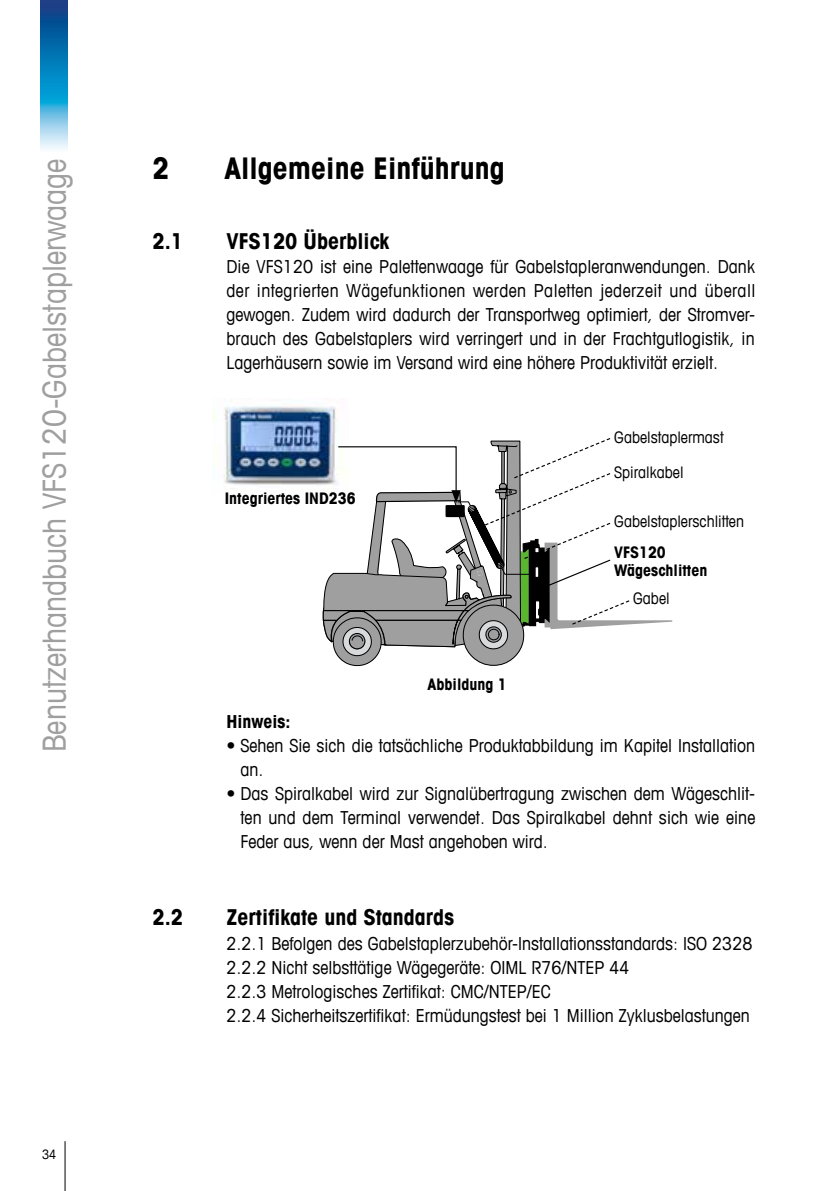
<style>
.page{position:relative;width:840px;height:1191px;background:#fff}
.page>*{position:absolute;margin:0;border:0;box-sizing:border-box;transform-origin:0 0}
.t1{font:condensed 32px "Avant Garde Com";color:#9f9fa0}
.t2{font:700 condensed 30px "Avant Garde Com";color:#000}
.t3{font:700 condensed 22px "Avant Garde Com";color:#000}
.t4{font:condensed 18px/24px "Avant Garde Com";color:#000;text-align:justify}
.t5{font:700 condensed 18px "Avant Garde Com";color:#000}
.t6{font:condensed 16px/35px "Avant Garde Com";color:#000}
.t7{font:700 condensed 16px/18px "Avant Garde Com";color:#000}
.t8{font:condensed 13px "Avant Garde Com";color:#000}
</style>
<div class="page">
<hr style="left:64px;top:1141px;width:1px;height:50px;background:#000">
<img style="left:212px;top:406px;width:110px;height:83px">
<svg style="left:322px;top:407px;width:350px;height:260px"></svg>
<img style="left:41px;top:0;width:26px;height:150px">
<h1 class="t1" style="left:34px;top:752px;width:595px;rotate:-90deg">Benutzerhandbuch VFS120-Gabelstaplerwaage</h1>
<p class="t8" style="left:42px;top:1146px;width:16px">34</p>
<h2 class="t2" style="left:152px;top:149px;width:18px">2</h2>
<h2 class="t2" style="left:224px;top:149px;width:282px">Allgemeine Einführung</h2>
<p class="t3" style="left:152px;top:226px;width:32px">2.1</p>
<p class="t3" style="left:226px;top:226px;width:164px">VFS120 Überblick</p>
<p class="t4" style="left:226px;top:254px;width:530px">Die VFS120 ist eine Palettenwaage für Gabelstapleranwendungen. Dank der integrierten Wägefunktionen werden Paletten jederzeit und überall gewogen. Zudem wird dadurch der Transportweg optimiert, der Stromver&shy;brauch des Gabelstaplers wird verringert und in der Frachtgutlogistik, in Lagerhäusern sowie im Versand wird eine höhere Produktivität erzielt.</p>
<p class="t7" style="left:225px;top:489px;width:132px">Integriertes IND236</p>
<p class="t7" style="left:427px;top:674px;width:81px">Abbildung 1</p>
<p class="t6" style="left:614px;top:419px;width:111px">Gabelstaplermast<br>Spiralkabel</p>
<p class="t6" style="left:614px;top:504px;width:131px">Gabelstaplerschlitten</p>
<p class="t7" style="left:614px;top:543px;width:95px">VFS120<br>Wägeschlitten</p>
<p class="t6" style="left:632px;top:580px;width:38px">Gabel</p>
<p class="t5" style="left:226px;top:710px;width:66px">Hinweis:</p>
<p class="t4" style="left:240px;top:733px;width:515px;text-indent:-14px">• Sehen Sie sich die tatsächliche Produktabbildung im Kapitel Installation an.</p>
<p class="t4" style="left:240px;top:781px;width:516px;text-indent:-14px">• Das Spiralkabel wird zur Signalübertragung zwischen dem Wägeschlit&shy;ten und dem Terminal verwendet. Das Spiralkabel dehnt sich wie eine Feder aus, wenn der Mast angehoben wird.</p>
<p class="t3" style="left:152px;top:903px;width:32px">2.2</p>
<p class="t3" style="left:226px;top:903px;width:229px">Zertifikate und Standards</p>
<p class="t4" style="left:226px;top:931px;width:527px;text-align:left">2.2.1 Befolgen des Gabelstaplerzubehör-Installationsstandards: ISO 2328<br>2.2.2 Nicht selbsttätige Wägegeräte: OIML R76/NTEP 44<br>2.2.3 Metrologisches Zertifikat: CMC/NTEP/EC<br>2.2.4 Sicherheitszertifikat: Ermüdungstest bei 1 Million Zyklusbelastungen</p>
</div>
